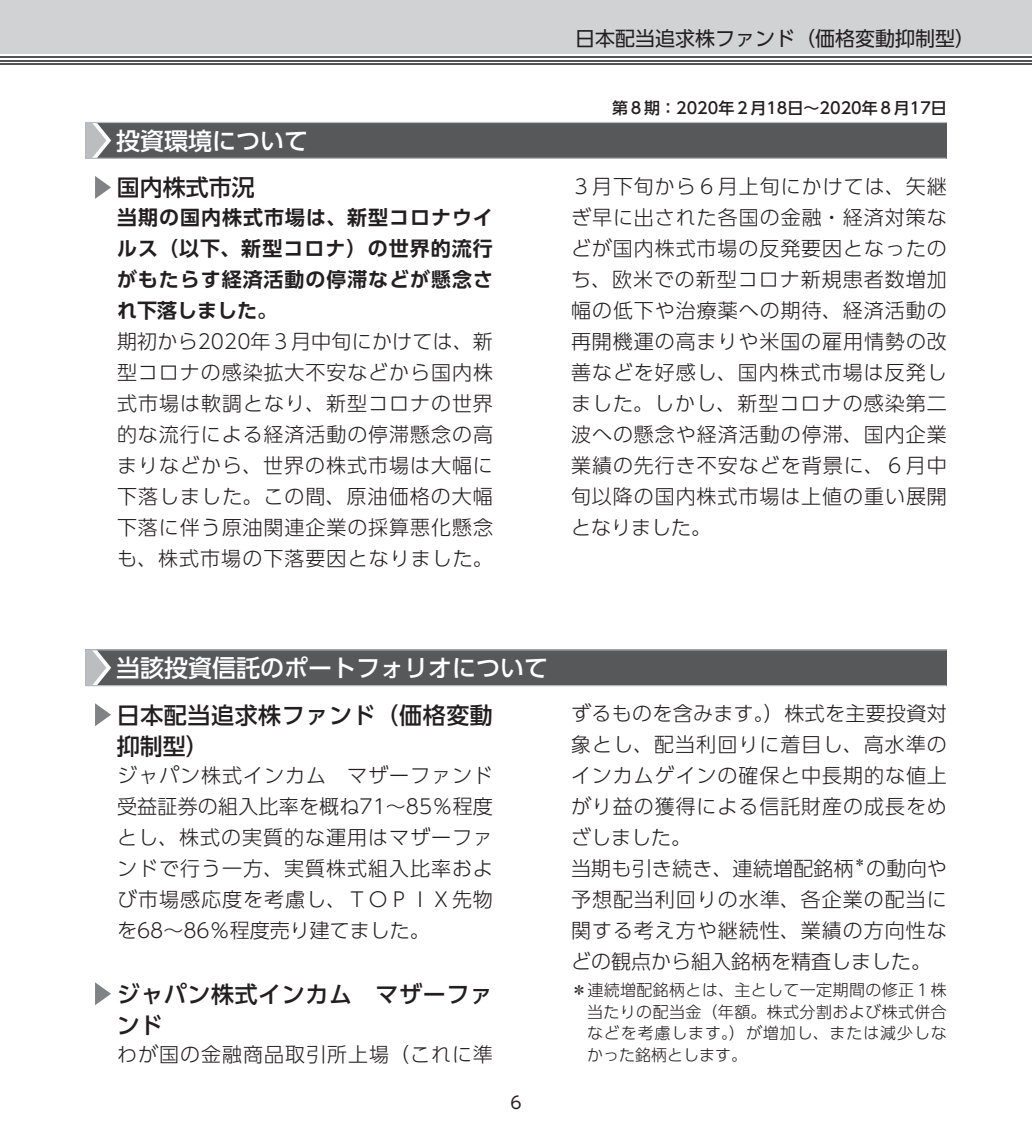
<style>
.page{position:relative;width:1032px;height:1134px;background:#fff}
.page>*{position:absolute;margin:0;border:0;box-sizing:border-box;transform-origin:0 0}
.t1{font:24px "UD Shin Go Pro Medium 90 msp RKSJ H";color:#fff}
.t2{font:23px/31px "UD Shin Go Pro Medium 90 msp RKSJ H";letter-spacing:.025em;color:#231f20}
.t3{font:20px/31px "UD Shin Go Pro Light 90 msp RKSJ H";letter-spacing:.045em;color:#231f20;text-align:justify}
.t4{font:20px/31px "UD Shin Go Pro De Bold 90 msp RKSJ H";letter-spacing:.045em;color:#231f20;text-align:justify}
.t5{font:20px "UD Shin Go Pro Regular 90 msp RKSJ H";color:#231f20}
.t6{font:17px "UD Shin Go Pro Regular 90 msp RKSJ H";color:#231f20}
.t7{font:16px/21.4px "UD Shin Go Pro Light 90 msp RKSJ H";letter-spacing:.025em;color:#231f20;text-align:justify}
.t8{font:16px "UD Shin Go Pro Medium 90 msp RKSJ H";color:#231f20}
.t9{font:12px "UD Shin Go Pro Light 90 msp RKSJ H";color:#231f20}
</style>
<div class="page">
<div style="left:0;top:0;width:1032px;height:54px;background:#d1d2d4"></div>
<hr style="left:0;top:63px;width:1032px;height:2px;background:#535355">
<hr style="left:0;top:60px;width:1032px;height:1px;background:#535355">
<hr style="left:0;top:56px;width:1032px;height:2px;background:#535355">
<div style="left:85px;top:122px;width:862px;height:36px;background:#57585a"></div>
<hr style="left:85px;top:158px;width:861px;height:1px;background:#bcbdc0">
<hr style="left:85px;top:122px;width:862px;height:1px;background:#bcbdc0">
<svg style="left:85px;top:123px;width:26px;height:35px"></svg>
<svg style="left:95px;top:176px;width:16px;height:23px"></svg>
<div style="left:85px;top:650px;width:862px;height:36px;background:#57585a"></div>
<hr style="left:85px;top:685px;width:861px;height:1px;background:#bcbdc0">
<hr style="left:85px;top:649px;width:862px;height:1px;background:#bcbdc0">
<svg style="left:85px;top:650px;width:26px;height:35px"></svg>
<svg style="left:95px;top:703px;width:16px;height:23px"></svg>
<svg style="left:95px;top:982px;width:16px;height:23px"></svg>
<p class="t1" style="left:116px;top:131px;width:194px">投資環境について</p>
<p class="t2" style="left:117px;top:175px;width:139px">国内株式市況</p>
<p class="t4" style="left:117px;top:204px;width:377px">当期の国内株式市場は、新型コロナウイルス（以下、新型コロナ）の世界的流行がもたらす経済活動の停滞などが懸念され下落しました。</p>
<p class="t3" style="left:117px;top:328px;width:377px">期初から2020年３月中旬にかけては、新型コロナの感染拡大不安などから国内株式市場は軟調となり、新型コロナの世界的な流行による経済活動の停滞懸念の高まりなどから、世界の株式市場は大幅に下落しました。この間、原油価格の大幅下落に伴う原油関連企業の採算悪化懸念も、株式市場の下落要因となりました。</p>
<p class="t5" style="left:575px;top:31px;width:401px">日本配当追求株ファンド（価格変動抑制型）</p>
<p class="t8" style="left:612px;top:102px;width:336px">第８期：2020年２月18日～2020年８月17日</p>
<p class="t3" style="left:571px;top:173px;width:377px">３月下旬から６月上旬にかけては、矢継ぎ早に出された各国の金融・経済対策などが国内株式市場の反発要因となったのち、欧米での新型コロナ新規患者数増加幅の低下や治療薬への期待、経済活動の再開機運の高まりや米国の雇用情勢の改善などを好感し、国内株式市場は反発しました。しかし、新型コロナの感染第二波への懸念や経済活動の停滞、国内企業業績の先行き不安などを背景に、６月中旬以降の国内株式市場は上値の重い展開となりました。</p>
<p class="t1" style="left:116px;top:659px;width:434px">当該投資信託のポートフォリオについて</p>
<p class="t2" style="left:117px;top:702px;width:378px">日本配当追求株ファンド（価格変動抑制型）</p>
<p class="t3" style="left:117px;top:762px;width:377px">ジャパン株式インカム　マザーファンド受益証券の組入比率を概ね71～85％程度とし、株式の実質的な運用はマザーファンドで行う一方、実質株式組入比率および市場感応度を考慮し、ＴＯＰＩＸ先物を68～86％程度売り建てました。</p>
<p class="t2" style="left:117px;top:981px;width:378px">ジャパン株式インカム　マザーファンド</p>
<p class="t3" style="left:117px;top:1041px;width:377px">わが国の金融商品取引所上場（これに準</p>
<p class="t6" style="left:510px;top:1096px;width:13px">6</p>
<p class="t3" style="left:571px;top:700px;width:377px;text-align:left">ずるものを含みます。）株式を主要投資対象とし、配当利回りに着目し、高水準のインカムゲインの確保と中長期的な値上がり益の獲得による信託財産の成長をめざしました。<br>当期も引き続き、連続増配銘柄</p>
<p class="t9" style="left:854px;top:858px;width:13px">＊</p>
<p class="t3" style="left:571px;top:855px;width:377px;text-indent:295px">の動向や予想配当利回りの水準、各企業の配当に関する考え方や継続性、業績の方向性などの観点から組入銘柄を精査しました。</p>
<p class="t7" style="left:587px;top:982px;width:361px;text-indent:-16px">＊連続増配銘柄とは、主として一定期間の修正１株当たりの配当金（年額。株式分割および株式併合などを考慮します。）が増加し、または減少しなかった銘柄とします。</p>
</div>
